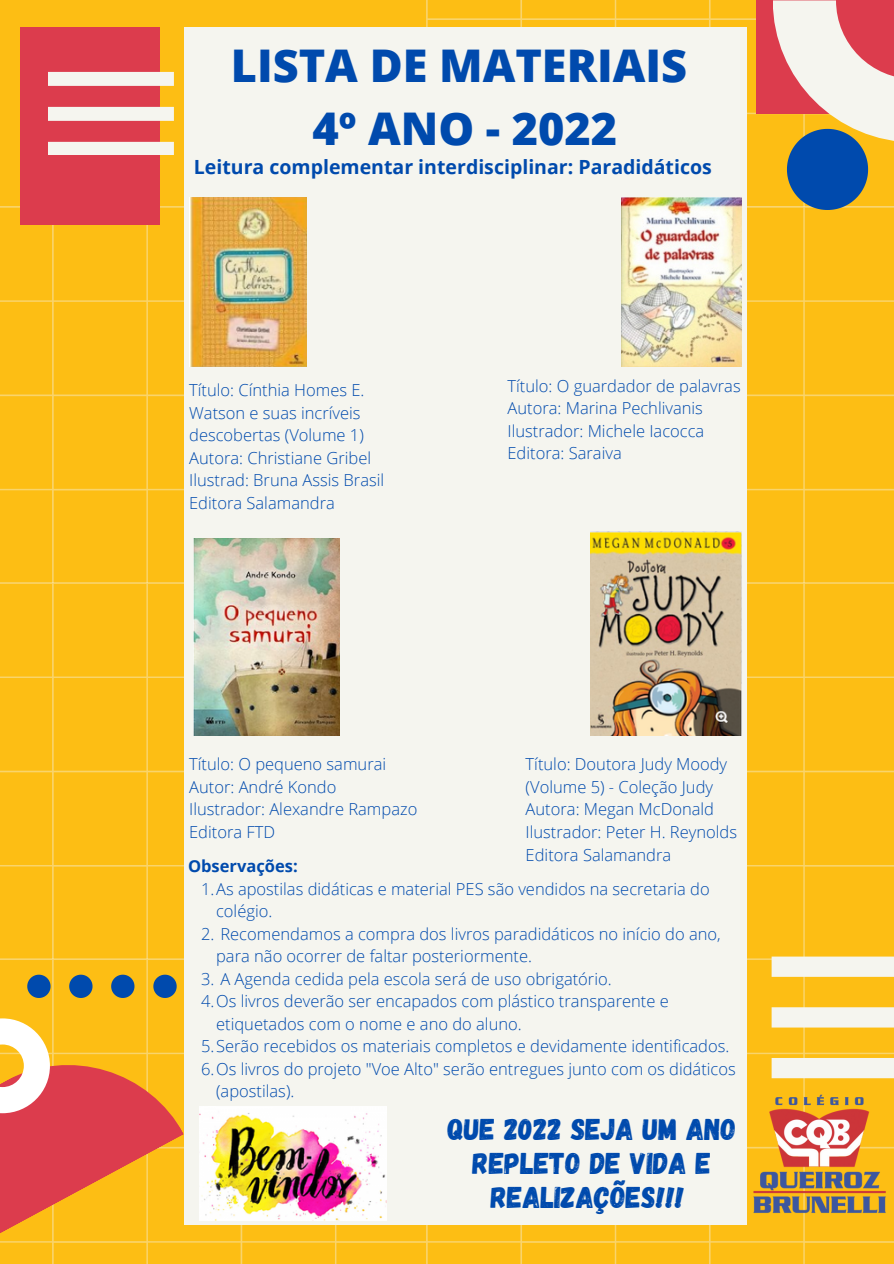
<style>
.page{position:relative;width:894px;height:1264px;background:#fff}
.page>*{position:absolute;margin:0;border:0;box-sizing:border-box;transform-origin:0 0}
.t1{font:800 45px "Open Sans";color:#004aad}
.t2{font:30px/33.8px "Gagalin";color:#004aad;text-align:center}
.t3{font:700 19.5px "Open Sans";color:#004aad}
.t4{font:300 16.5px/22.5px "Open Sans";color:#004aad}
.t5{font:700 16.5px "Open Sans";color:#004aad}
</style>
<div class="page">
<div style="left:0;top:0;width:425px;height:206px;background:#fdbe14"></div>
<div style="left:0;top:206px;width:184px;height:376px;background:#fdbe14"></div>
<svg style="left:426px;top:0;width:347px;height:206px;background:#fcc01f"></svg>
<div style="left:746px;top:206px;width:147px;height:376px;background:#fdbe14"></div>
<div style="left:0;top:582px;width:184px;height:376px;background:#fdbe14"></div>
<svg style="left:0;top:958px;width:425px;height:305px;background:#fcbf1b"></svg>
<div style="left:746px;top:582px;width:147px;height:376px;background:#fdbe14"></div>
<svg style="left:426px;top:958px;width:467px;height:305px;background:#fcc01c"></svg>
<div style="left:184px;top:27px;width:562px;height:1197px;background:#f5f5ef"></div>
<div style="left:20px;top:27px;width:139px;height:197px;background:#dc3c4d"></div>
<svg style="left:48px;top:72px;width:126px;height:82px"></svg>
<svg style="left:771px;top:956px;width:122px;height:122px"></svg>
<div style="left:756px;top:0;width:137px;height:114px;background:#dc3c4d"></div>
<svg style="left:773px;top:0;width:120px;height:210px"></svg>
<svg style="left:0;top:1018px;width:184px;height:241px;background:#ef8e3c"></svg>
<svg style="left:27px;top:974px;width:24px;height:23px"></svg>
<svg style="left:153px;top:974px;width:24px;height:23px"></svg>
<svg style="left:69px;top:974px;width:23px;height:23px"></svg>
<svg style="left:111px;top:974px;width:23px;height:23px"></svg>
<img style="left:746px;top:1092px;width:142px;height:126px">
<img style="left:199px;top:1106px;width:187px;height:114px">
<img style="left:189px;top:197px;width:117px;height:169px">
<img style="left:621px;top:197px;width:119px;height:169px">
<img style="left:194px;top:538px;width:145px;height:197px">
<img style="left:590px;top:531px;width:151px;height:204px">
<p class="t1" style="left:231px;top:33px;width:458px">LISTA DE MATERIAIS</p>
<p class="t1" style="left:312px;top:96px;width:306px">4º ANO - 2022</p>
<p class="t3" style="left:194px;top:153px;width:519px">Leitura complementar interdisciplinar: Paradidáticos</p>
<p class="t4" style="left:189px;top:378px;width:177px">Título: Cínthia Homes E.<br>Watson e suas incríveis descobertas (Volume 1)</p>
<p class="t4" style="left:189px;top:446px;width:183px">Autora: Christiane Gribel</p>
<p class="t4" style="left:189px;top:468px;width:196px">Ilustrad: Bruna Assis Brasil</p>
<p class="t4" style="left:189px;top:491px;width:147px">Editora Salamandra</p>
<p class="t4" style="left:507px;top:374px;width:235px">Título: O guardador de palavras</p>
<p class="t4" style="left:507px;top:396px;width:197px">Autora: Marina Pechlivanis</p>
<p class="t4" style="left:507px;top:419px;width:198px">Ilustrador: Michele Iacocca</p>
<p class="t4" style="left:507px;top:442px;width:116px">Editora: Saraiva</p>
<p class="t4" style="left:189px;top:752px;width:198px">Título: O pequeno samurai</p>
<p class="t4" style="left:189px;top:775px;width:149px">Autor: André Kondo</p>
<p class="t4" style="left:189px;top:797px;width:230px">Ilustrador: Alexandre Rampazo</p>
<p class="t4" style="left:189px;top:820px;width:87px">Editora FTD</p>
<p class="t5" style="left:188px;top:854px;width:111px">Observações:</p>
<p class="t4" style="left:525px;top:752px;width:203px">Título: Doutora Judy Moody (Volume 5) - Coleção Judy</p>
<p class="t4" style="left:525px;top:797px;width:190px">Autora: Megan McDonald</p>
<p class="t4" style="left:525px;top:820px;width:213px">Ilustrador: Peter H. Reynolds</p>
<p class="t4" style="left:525px;top:842px;width:147px">Editora Salamandra</p>
<p class="t4" style="left:216px;top:877px;width:495px;text-indent:-15px">1.As apostilas didáticas e material PES são vendidos na secretaria do colégio.</p>
<p class="t4" style="left:216px;top:922px;width:506px;text-indent:-15px">2. Recomendamos a compra dos livros paradidáticos no início do ano, para não ocorrer de faltar posteriormente.</p>
<p class="t4" style="left:201px;top:967px;width:412px">3. A Agenda cedida pela escola será de uso obrigatório.</p>
<p class="t4" style="left:216px;top:989px;width:454px;text-indent:-15px">4.Os livros deverão ser encapados com plástico transparente e etiquetados com o nome e ano do aluno.</p>
<p class="t4" style="left:201px;top:1034px;width:529px">5.Serão recebidos os materiais completos e devidamente identificados.</p>
<p class="t4" style="left:216px;top:1057px;width:521px;text-indent:-15px">6.Os livros do projeto "Voe Alto" serão entregues junto com os didáticos (apostilas).</p>
<p class="t2" style="left:447px;top:1111px;width:290px">QUE 2022 SEJA UM ANO<br>REPLETO DE VIDA E<br>REALIZAÇÕES!!!</p>
</div>
